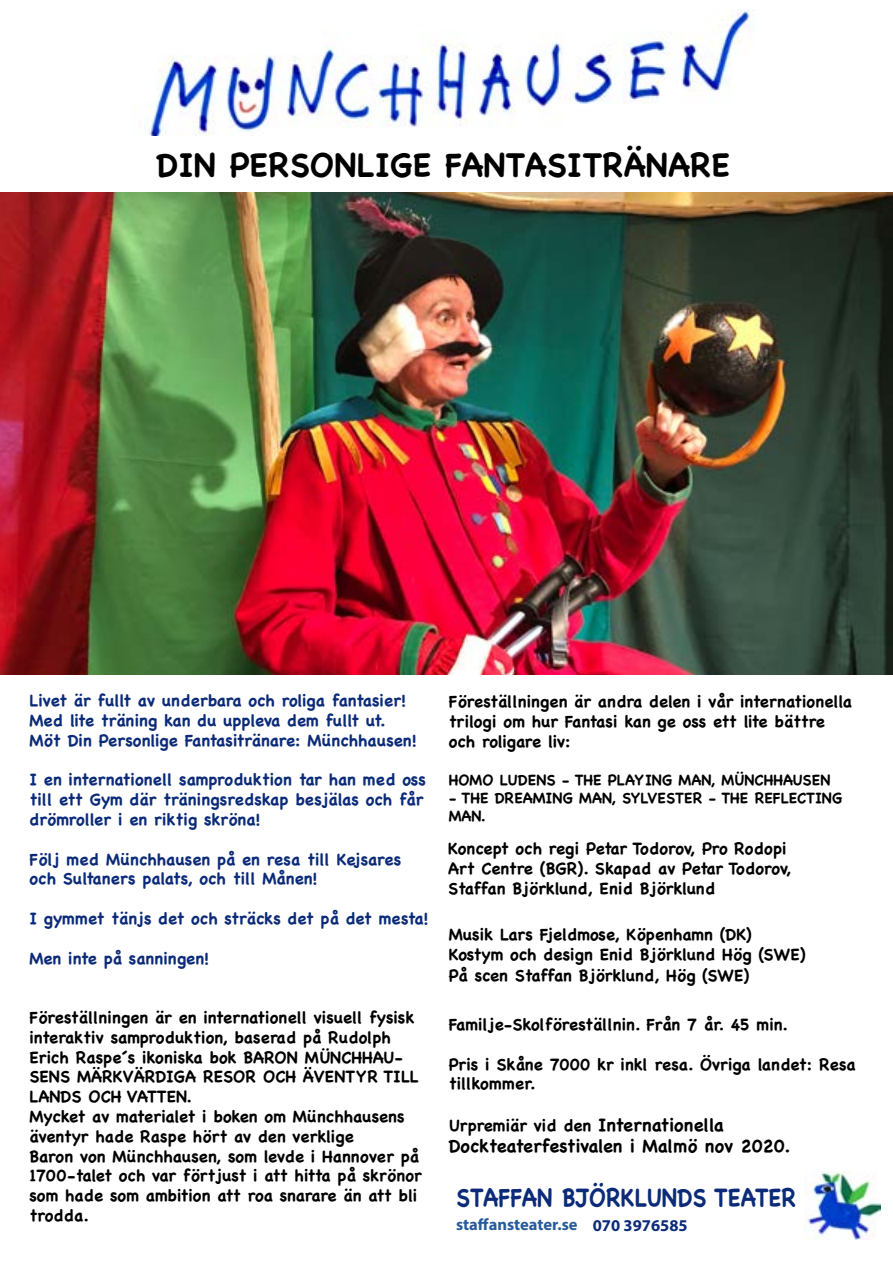
<style>
.page{position:relative;width:893px;height:1263px;background:#fff}
.page>*{position:absolute;margin:0;border:0;box-sizing:border-box;transform-origin:0 0}
.t1{font:700 33px "Chalkboard";color:#000}
.t2{font:700 25.2px "Chalkboard";color:#0b2b79;scale:.91 1}
.t3{font:700 18px "Chalkboard";color:#000}
.t4{font:700 16.5px/19.8px "Chalkboard";color:#000}
.t5{font:700 16.5px/19.8px "Chalkboard";color:#0b2b79}
.t6{font:700 16.5px "Myriad Pro";color:#275b9b}
.t7{font:700 16.5px "Myriad Pro";color:#0b2b79}
.t8{font:700 15px/18px "Chalkboard";color:#000}
.s1{font-size:18px}
</style>
<div class="page">
<img style="left:149px;top:10px;width:606px;height:126px">
<img style="left:804px;top:1171px;width:76px;height:68px">
<img style="left:0;top:192px;width:893px;height:482px">
<h1 class="t1" style="left:157px;top:145px;width:575px">DIN PERSONLIGE FANTASITRÄNARE</h1>
<p class="t5" style="left:29px;top:690px;width:389px">Livet är fullt av underbara och roliga fantasier!<br>Med lite träning kan du uppleva dem fullt ut.<br>Möt Din Personlige Fantasitränare: Münchhausen!</p>
<p class="t5" style="left:29px;top:770px;width:398px">I en internationell samproduktion tar han med oss till ett Gym där träningsredskap besjälas och får drömroller i en riktig skröna!</p>
<p class="t5" style="left:29px;top:849px;width:373px">Följ med Münchhausen på en resa till Kejsares och Sultaners palats, och till Månen!</p>
<p class="t5" style="left:29px;top:908px;width:400px">I gymmet tänjs det och sträcks det på det mesta!</p>
<p class="t5" style="left:29px;top:948px;width:181px">Men inte på sanningen!</p>
<p class="t4" style="left:29px;top:1007px;width:394px">Föreställningen är en internationell visuell fysisk interaktiv samproduktion, baserad på Rudolph Erich Raspe´s ikoniska bok BARON MÜNCHHAU-SENS MÄRKVÄRDIGA RESOR OCH ÄVENTYR TILL LANDS OCH VATTEN.<br>Mycket av materialet i boken om Münchhausens äventyr hade Raspe hört av den verklige<br>Baron von Münchhausen, som levde i Hannover på 1700-talet och var förtjust i att hitta på skrönor som hade som ambition att roa snarare än att bli trodda.</p>
<p class="t4" style="left:449px;top:692px;width:405px">Föreställningen är andra delen i vår internationella trilogi om hur Fantasi kan ge oss ett lite bättre och roligare liv:</p>
<p class="t8" style="left:449px;top:770px;width:383px">HOMO LUDENS - THE PLAYING MAN, MÜNCHHAUSEN</p>
<p class="t8" style="left:449px;top:788px;width:395px">- THE DREAMING MAN, SYLVESTER - THE REFLECTING<br>MAN.</p>
<p class="t4" style="left:448px;top:839px;width:345px">Koncept och regi Petar Todorov, Pro Rodopi<br>Art Centre (BGR). Skapad av Petar Todorov,<br>Staffan Björklund, Enid Björklund</p>
<p class="t4" style="left:449px;top:924px;width:358px">Musik Lars Fjeldmose, Köpenhamn (DK)<br>Kostym och design Enid Björklund Hög (SWE)</p>
<p class="t4" style="left:449px;top:966px;width:302px">På scen Staffan Björklund, Hög (SWE)</p>
<p class="t4" style="left:449px;top:1014px;width:341px">Familje-Skolföreställnin. Från 7 år. 45 min.</p>
<p class="t4" style="left:449px;top:1054px;width:409px">Pris i Skåne 7000 kr inkl resa. Övriga landet: Resa tillkommer.</p>
<p class="t4" style="left:449px;top:1115px;width:277px">Urpremiär vid den <span class="s1">Internationella</span></p>
<p class="t3" style="left:449px;top:1136px;width:343px">Dockteaterfestivalen i Malmö nov 2020.</p>
<h2 class="t2" style="left:456px;top:1183px;width:376px">STAFFAN BJÖRKLUNDS TEATER</h2>
<p class="t6" style="left:456px;top:1213px;width:123px">staffansteater.se</p>
<p class="t7" style="left:593px;top:1214px;width:96px">070 3976585</p>
</div>
